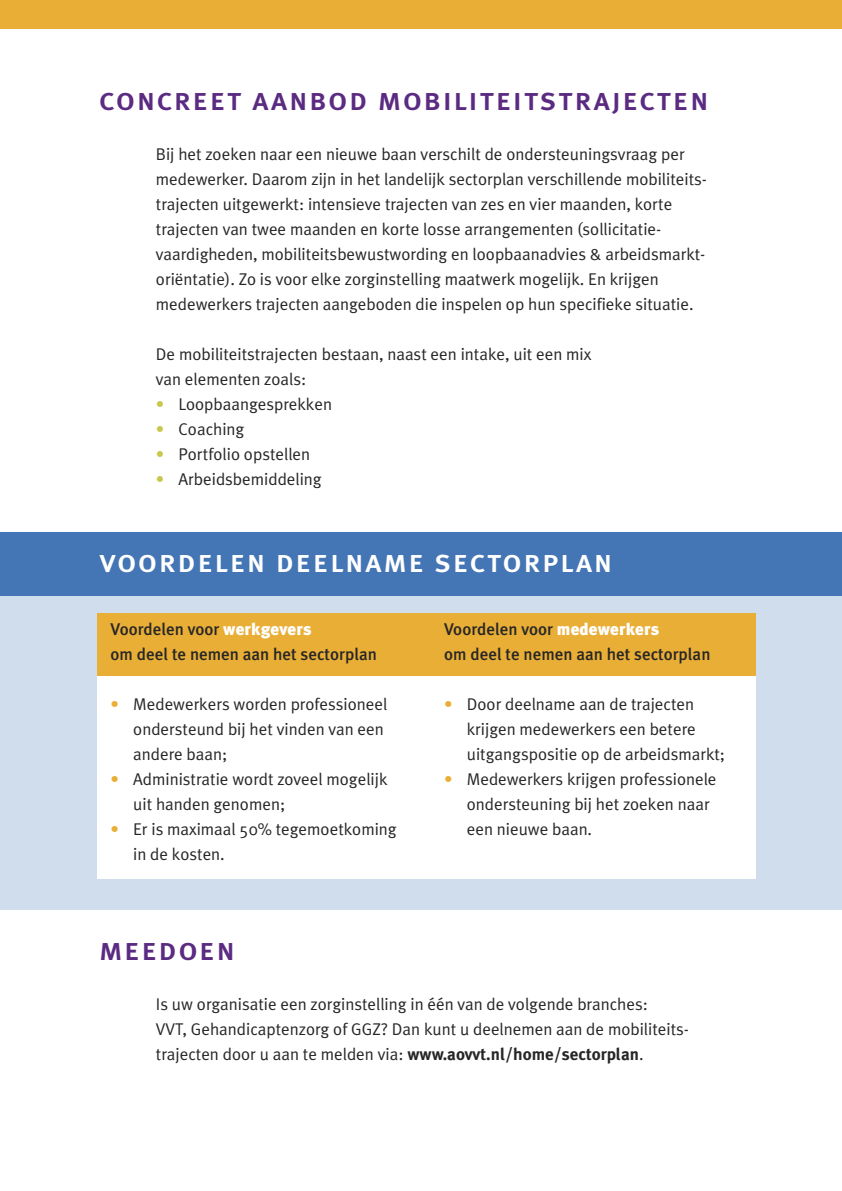
<style>
.page{position:relative;width:842px;height:1191px;background:#fff}
.page>*{position:absolute;margin:0;border:0;box-sizing:border-box;transform-origin:0 0}
.t1{font:32px "Meta Plus Medium Caps";letter-spacing:.05em;color:#5b2b82}
.t2{font:32px "Meta Plus Medium Caps";letter-spacing:.05em;color:#fff}
.t3{font:17px/25px "Meta Plus Normal";color:#272627}
.t4{font:500 17px/25px "Meta Plus";color:#272627}
.s1{color:#c8c84d}
.s2{font-weight:900;color:#fff}
.s3{color:#e9ae35}
.s4{font-family:"Meta Plus";font-weight:700}
</style>
<div class="page">
<div style="left:0;top:585px;width:842px;height:325px;background:#d0ddec"></div>
<div style="left:0;top:532px;width:842px;height:63px;background:#4475b4"></div>
<div style="left:0;top:0;width:842px;height:28px;background:#e9ae35"></div>
<div style="left:98px;top:613px;width:658px;height:65px;background:#e9ae35"></div>
<div style="left:98px;top:676px;width:658px;height:203px;background:#fff"></div>
<h1 class="t1" style="left:99px;top:80px;width:611px">concreet aanbod mobiliteitstrajecten</h1>
<p class="t3" style="left:156px;top:142px;width:553px">Bij het zoeken naar een nieuwe baan verschilt de ondersteuningsvraag per medewerker. Daarom zijn in het landelijk sectorplan verschillende mobiliteits&shy;trajecten uitgewerkt: intensieve trajecten van zes en vier maanden, korte trajecten van twee maanden en korte losse arrangementen (sollicitatie&shy;vaardigheden, mobiliteitsbewustwording en loopbaanadvies &amp; arbeidsmarkt&shy;oriëntatie). Zo is voor elke zorginstelling maatwerk mogelijk. En krijgen medewerkers trajecten aangeboden die inspelen op hun specifieke situatie.</p>
<p class="t3" style="left:156px;top:342px;width:437px">De mobiliteitstrajecten bestaan, naast een intake, uit een mix van elementen zoals:</p>
<p class="t3" style="left:156px;top:392px;width:178px"><span class="s1">•</span> Loopbaangesprekken</p>
<p class="t3" style="left:156px;top:417px;width:90px"><span class="s1">•</span> Coaching</p>
<p class="t3" style="left:156px;top:442px;width:156px"><span class="s1">•</span> Portfolio opstellen</p>
<p class="t3" style="left:156px;top:467px;width:167px"><span class="s1">•</span> Arbeidsbemiddeling</p>
<h1 class="t2" style="left:99px;top:542px;width:515px">voordelen deelname sectorplan</h1>
<p class="t4" style="left:111px;top:617px;width:268px">Voordelen voor <span class="s2">werkgevers<br></span>om deel te nemen aan het sectorplan</p>
<p class="t3" style="left:133px;top:692px;width:256px;text-indent:-23px"><span class="s3">•</span> Medewerkers worden professioneel ondersteund bij het vinden van een andere baan;</p>
<p class="t3" style="left:133px;top:767px;width:256px;text-indent:-23px"><span class="s3">•</span> Administratie wordt zoveel mogelijk uit handen genomen;</p>
<p class="t3" style="left:133px;top:817px;width:265px;text-indent:-23px"><span class="s3">•</span> Er is maximaal 50% tegemoetkoming in de kosten.</p>
<p class="t4" style="left:444px;top:617px;width:268px">Voordelen voor <span class="s2">medewerkers<br></span>om deel te nemen aan het sectorplan</p>
<p class="t3" style="left:467px;top:692px;width:260px;text-indent:-23px"><span class="s3">•</span> Door deelname aan de trajecten krijgen medewerkers een betere uitgangspositie op de arbeidsmarkt;</p>
<p class="t3" style="left:467px;top:767px;width:251px;text-indent:-23px"><span class="s3">•</span> Medewerkers krijgen professionele ondersteuning bij het zoeken naar een nieuwe baan.</p>
<h1 class="t1" style="left:99px;top:930px;width:137px">meedoen</h1>
<p class="t3" style="left:156px;top:992px;width:535px">Is uw organisatie een zorginstelling in één van de volgende branches:<br>VVT, Gehandicaptenzorg of GGZ? Dan kunt u deelnemen aan de mobiliteits&shy;trajecten door u aan te melden via: <span class="s4">www.aovvt.nl/home/sectorplan</span>.</p>
</div>
